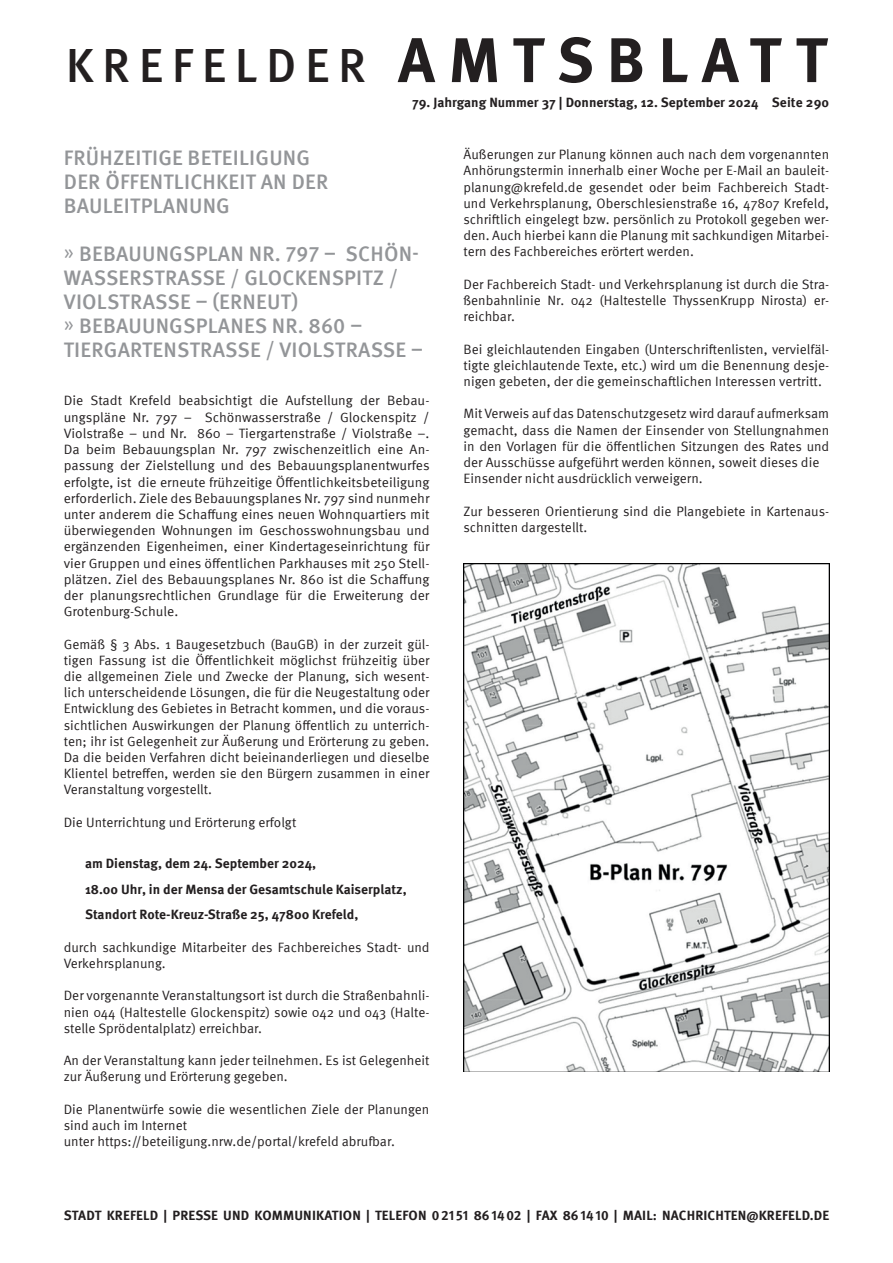
<style>
.page{position:relative;width:893px;height:1263px;background:#fff}
.page>*{position:absolute;margin:0;border:0;box-sizing:border-box;transform-origin:0 0}
.t1{font:500 48px "Meta Pro";letter-spacing:.18em;color:#231f20}
.t2{font:500 21px/24px "Meta Pro";letter-spacing:.01em;color:#939598}
.t3{font:13.5px/16.2px "Meta Pro";color:#231f20;text-align:justify}
.t4{font:700 13.5px/25.5px "Meta Pro";color:#231f20}
.s1{font-weight:700;font-size:63px}
.s2{font-weight:400}
</style>
<div class="page">
<img style="left:464px;top:564px;width:365px;height:508px">
<h1 class="t1" style="left:66px;top:28px;width:763px">KREFELDER <span class="s1">AMTSBLATT</span></h1>
<p class="t4" style="left:412px;top:89px;width:419px">79. Jahrgang Nummer 37 | Donnerstag, 12. September 2024 Seite 290</p>
<h2 class="t2" style="left:64px;top:144px;width:266px">FRÜHZEITIGE BETEILIGUNG<br>DER ÖFFENTLICHKEIT AN DER<br>BAULEITPLANUNG</h2>
<h2 class="t2" style="left:64px;top:240px;width:361px"><span class="s2">»</span> BEBAUUNGSPLAN NR. 797 – SCHÖN-<br>WASSERSTRASSE / GLOCKENSPITZ /<br>VIOLSTRASSE – (ERNEUT)<br><span class="s2">»</span> BEBAUUNGSPLANES NR. 860 –<br>TIERGARTENSTRASSE / VIOLSTRASSE –</h2>
<p class="t3" style="left:64px;top:392px;width:367px">Die Stadt Krefeld beabsichtigt die Aufstellung der Bebau&shy;ungspläne Nr. 797 – Schönwasserstraße / Glockenspitz / Violstraße – und Nr. 860 – Tiergartenstraße / Violstraße –.<br>Da beim Bebauungsplan Nr. 797 zwischenzeitlich eine An&shy;passung der Zielstellung und des Bebauungsplanentwurfes erfolgte, ist die erneute frühzeitige Öffentlichkeitsbeteiligung erforderlich. Ziele des Bebauungsplanes Nr. 797 sind nunmehr unter anderem die Schaffung eines neuen Wohnquartiers mit überwiegenden Wohnungen im Geschosswohnungsbau und ergänzenden Eigenheimen, einer Kindertageseinrichtung für vier Gruppen und eines öffentlichen Parkhauses mit 250 Stell&shy;plätzen. Ziel des Bebauungsplanes Nr. 860 ist die Schaffung der planungsrechtlichen Grundlage für die Erweiterung der Grotenburg-Schule.</p>
<p class="t3" style="left:64px;top:635px;width:367px">Gemäß § 3 Abs. 1 Baugesetzbuch (BauGB) in der zurzeit gül&shy;tigen Fassung ist die Öffentlichkeit möglichst frühzeitig über die allgemeinen Ziele und Zwecke der Planung, sich wesent&shy;lich unterscheidende Lösungen, die für die Neugestaltung oder Entwicklung des Gebietes in Betracht kommen, und die voraus&shy;sichtlichen Auswirkungen der Planung öffentlich zu unterrich&shy;ten; ihr ist Gelegenheit zur Äußerung und Erörterung zu geben.<br>Da die beiden Verfahren dicht beieinanderliegen und dieselbe Klientel betreffen, werden sie den Bürgern zusammen in einer Veranstaltung vorgestellt.</p>
<p class="t3" style="left:64px;top:813px;width:234px">Die Unterrichtung und Erörterung erfolgt</p>
<p class="t4" style="left:85px;top:850px;width:323px">am Dienstag, dem 24. September 2024,<br>18.00 Uhr, in der Mensa der Gesamtschule Kaiserplatz,<br>Standort Rote-Kreuz-Straße 25, 47800 Krefeld,</p>
<p class="t3" style="left:64px;top:938px;width:367px">durch sachkundige Mitarbeiter des Fachbereiches Stadt- und<br>Verkehrsplanung.</p>
<p class="t3" style="left:64px;top:987px;width:367px">Der vorgenannte Veranstaltungsort ist durch die Straßenbahnli&shy;nien 044 (Haltestelle Glockenspitz) sowie 042 und 043 (Halte&shy;stelle Sprödentalplatz) erreichbar.</p>
<p class="t3" style="left:64px;top:1052px;width:367px">An der Veranstaltung kann jeder teilnehmen. Es ist Gelegenheit zur Äußerung und Erörterung gegeben.</p>
<p class="t3" style="left:64px;top:1100px;width:367px;text-align:left">Die Planentwürfe sowie die wesentlichen Ziele der Planungen sind auch im Internet<br>unter https://beteiligung.nrw.de/portal/krefeld abrufbar.</p>
<p class="t3" style="left:463px;top:145px;width:367px">Äußerungen zur Planung können auch nach dem vorgenannten Anhörungstermin innerhalb einer Woche per E-Mail an bauleit&shy;planung@krefeld.de gesendet oder beim Fachbereich Stadt&shy;und Verkehrsplanung, Oberschlesienstraße 16, 47807 Krefeld, schriftlich eingelegt bzw. persönlich zu Protokoll gegeben wer&shy;den. Auch hierbei kann die Planung mit sachkundigen Mitarbei&shy;tern des Fachbereiches erörtert werden.</p>
<p class="t3" style="left:463px;top:275px;width:367px">Der Fachbereich Stadt- und Verkehrsplanung ist durch die Stra&shy;ßenbahnlinie Nr. 042 (Haltestelle ThyssenKrupp Nirosta) er&shy;reichbar.</p>
<p class="t3" style="left:463px;top:340px;width:367px">Bei gleichlautenden Eingaben (Unterschriftenlisten, vervielfäl&shy;tigte gleichlautende Texte, etc.) wird um die Benennung desje&shy;nigen gebeten, der die gemeinschaftlichen Interessen vertritt.</p>
<p class="t3" style="left:463px;top:405px;width:367px;text-align:left">Mit Verweis auf das Datenschutzgesetz wird darauf aufmerksam gemacht, dass die Namen der Einsender von Stellungnahmen in den Vorlagen für die öffentlichen Sitzungen des Rates und der Ausschüsse aufgeführt werden können, soweit dieses die Einsender nicht ausdrücklich verweigern.</p>
<p class="t3" style="left:463px;top:502px;width:367px">Zur besseren Orientierung sind die Plangebiete in Kartenaus&shy;schnitten dargestellt.</p>
<p class="t4" style="left:64px;top:1202px;width:767px">STADT KREFELD | PRESSE UND KOMMUNIKATION | TELEFON 021 51 861402 | FAX 861410 | MAIL: NACHRICHTEN@KREFELD.DE</p>
</div>
